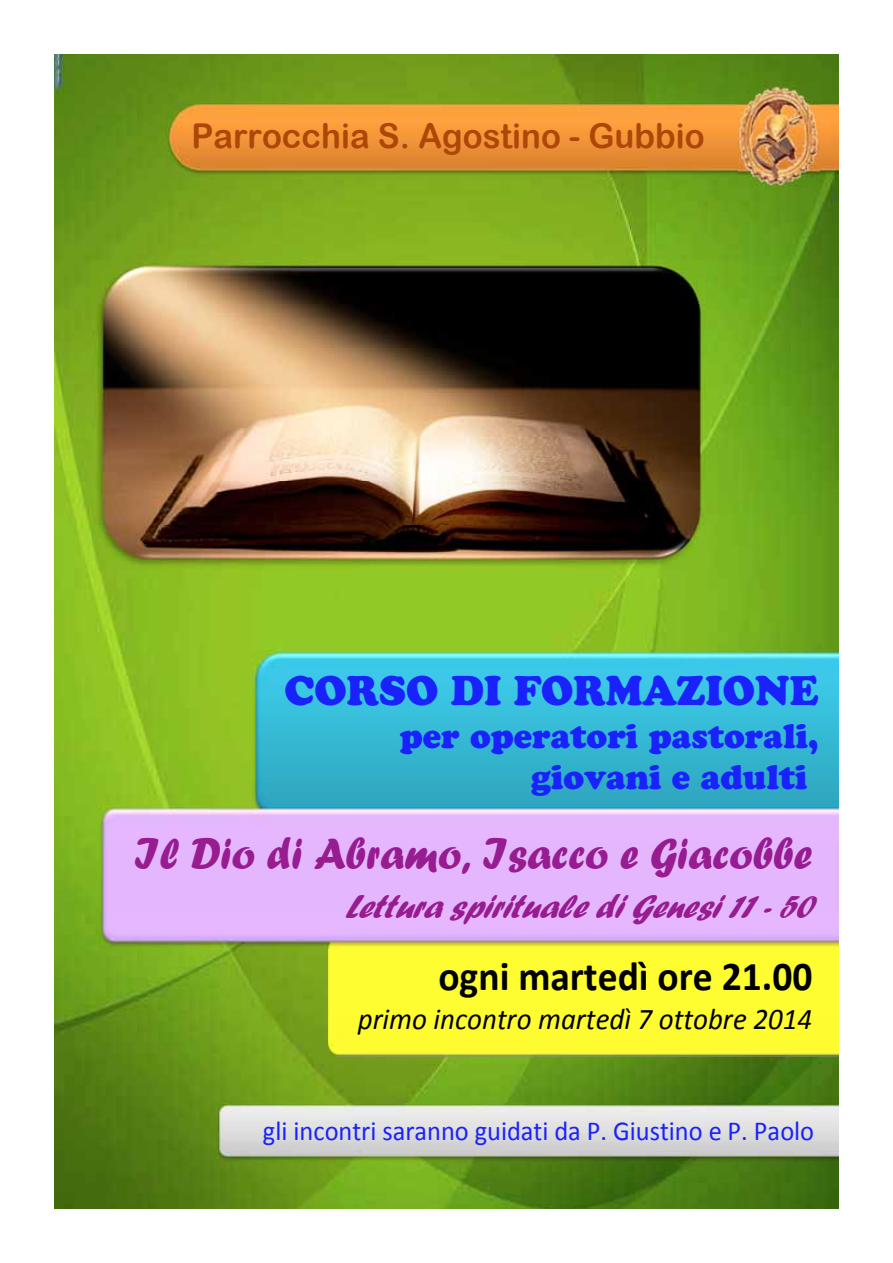
<style>
.page{position:relative;width:893px;height:1263px;background:#fff}
.page>*{position:absolute;margin:0;border:0;box-sizing:border-box;transform-origin:0 0}
.t1{font:45.3px "Forte";color:#971c90;scale:.96 1}
.t2{font:700 41.1px "Calibri";color:#000;scale:.96 1}
.t3{font:41.1px "Cooper Black Std";color:#1922fb;scale:.96 1}
.t4{font:34.2px/41.2px "Cooper Black Std";color:#1922fb;scale:.96 1}
.t5{font:italic 34.2px "Forte";color:#971c90;scale:.96 1}
.t6{font:34.2px "Arial Rounded MT Bold";color:#ae4608;scale:.96 1}
.t7{font:italic 30.15px "Calibri";color:#000;scale:.96 1}
.t8{font:27.45px "Calibri";color:#1922fb;scale:.96 1}
</style>
<div class="page">
<img style="left:54px;top:54px;width:785px;height:1155px">
<img style="left:166px;top:103px;width:673px;height:74px">
<img style="left:252px;top:651px;width:587px;height:155px">
<div style="left:329px;top:948px;width:510px;height:108px;background:#fefd32"></div>
<img style="left:99px;top:806px;width:740px;height:142px">
<img style="left:92px;top:260px;width:614px;height:310px">
<img style="left:738px;top:83px;width:81px;height:104px">
<img style="left:215px;top:1104px;width:624px;height:59px">
<p class="t6" style="left:192px;top:115px;width:536px">Parrocchia S. Agostino - Gubbio</p>
<h2 class="t3" style="left:284px;top:676px;width:558px">CORSO DI FORMAZIONE</h2>
<p class="t4" style="left:531px;top:718px;width:301px;text-indent:-132px">per operatori pastorali, giovani e adulti</p>
<h1 class="t1" style="left:134px;top:828px;width:708px">Il Dio di Abramo, Isacco e Giacobbe</h1>
<p class="t5" style="left:345px;top:887px;width:501px">LetturaspiritualediGenesi11-50</p>
<h2 class="t2" style="left:438px;top:950px;width:391px">ogni martedì ore 21.00</h2>
<p class="t7" style="left:358px;top:999px;width:475px">primo incontro martedì 7 ottobre 2014</p>
<p class="t8" style="left:263px;top:1114px;width:576px">gli incontri saranno guidati da P. Giustino e P. Paolo</p>
</div>
